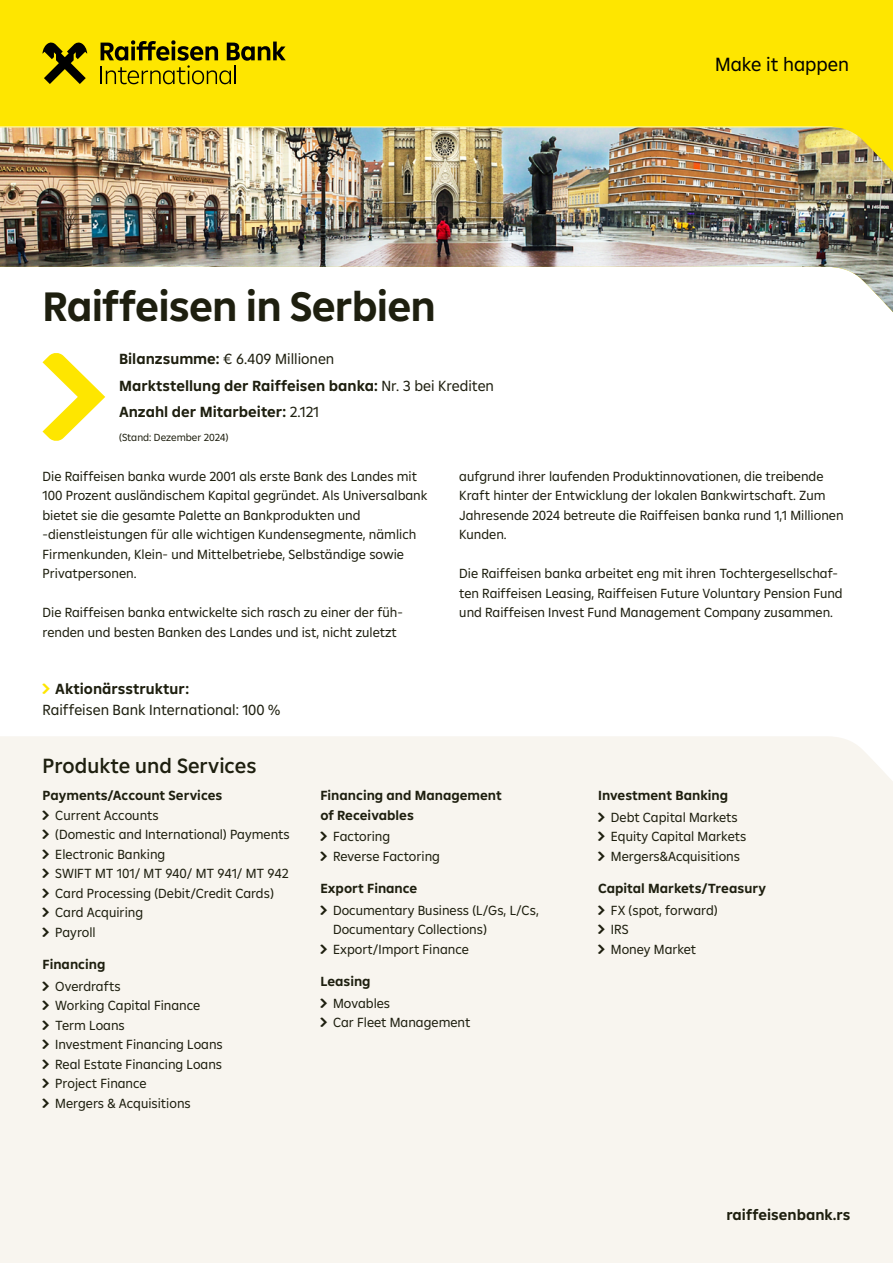
<style>
.page{position:relative;width:893px;height:1263px;background:#fff}
.page>*{position:absolute;margin:0;border:0;box-sizing:border-box;transform-origin:0 0}
.t1{font:700 42px "Amalia";letter-spacing:-.02em;color:#1e1f0f}
.t2{font:500 21px "Amalia";color:#1e1f0f}
.t3{font:19.5px "Amalia";color:#000}
.t4{font:700 15px/26.5px "Amalia";color:#1e1f0f}
.t5{font:15px/21px "Amalia";color:#1e1f0f}
.t6{font:13.5px/19.5px "Amalia";color:#1e1f0f}
.t7{font:700 13.5px/19.5px "Amalia";color:#1e1f0f}
.t8{font:10.5px "Amalia";color:#1e1f0f}
.s1{font-weight:400}
.s2{font-family:"RBI Device Arrow";color:#fee600}
.s3{font-weight:700}
.s4{font-family:"RBI Device Arrow"}
.s5{font-family:"RBI Device Arrow";font-weight:400}
</style>
<div class="page">
<div style="left:0;top:736px;width:893px;height:527px;background:#f8f5ef"></div>
<img style="left:0;top:186px;width:893px;height:126px">
<svg style="left:43px;top:353px;width:62px;height:88px"></svg>
<img style="left:0;top:0;width:893px;height:186px">
<svg style="left:43px;top:41px;width:44px;height:43px;background:#867900"></svg>
<svg style="left:101px;top:40px;width:185px;height:44px;background:#baa800"></svg>
<h1 class="t1" style="left:43px;top:279px;width:395px">Raiffeisen in Serbien</h1>
<p class="t4" style="left:119px;top:345px;width:376px">Bilanzsumme: <span class="s1">€ 6.409 Millionen<br></span>Marktstellung der Raiffeisen banka: <span class="s1">Nr. 3 bei Krediten<br></span>Anzahl der Mitarbeiter: <span class="s1">2.121</span></p>
<p class="t8" style="left:119px;top:430px;width:111px">(Stand: Dezember 2024)</p>
<h3 class="t3" style="left:715px;top:52px;width:135px">Make it happen</h3>
<p class="t6" style="left:43px;top:466px;width:386px">Die Raiffeisen banka wurde 2001 als erste Bank des Landes mit 100 Prozent ausländischem Kapital gegründet. Als Universalbank bietet sie die gesamte Palette an Bankprodukten und -dienstleistungen für alle wichtigen Kundensegmente, nämlich Firmenkunden, Klein- und Mittelbetriebe, Selbständige sowie Privatpersonen.</p>
<p class="t6" style="left:43px;top:602px;width:362px">Die Raiffeisen banka entwickelte sich rasch zu einer der füh&shy;renden und besten Banken des Landes und ist, nicht zuletzt</p>
<p class="t5" style="left:43px;top:678px;width:239px"><span class="s2">·</span> <span class="s3">Aktionärsstruktur:<br></span>Raiffeisen Bank International: 100 %</p>
<h2 class="t2" style="left:43px;top:752px;width:216px">Produkte und Services</h2>
<p class="t6" style="left:459px;top:466px;width:386px">aufgrund ihrer laufenden Produktinnovationen, die treibende Kraft hinter der Entwicklung der lokalen Bankwirtschaft. Zum Jahresende 2024 betreute die Raiffeisen banka rund 1,1 Millionen Kunden.</p>
<p class="t6" style="left:459px;top:563px;width:385px">Die Raiffeisen banka arbeitet eng mit ihren Tochtergesellschaf&shy;ten Raiffeisen Leasing, Raiffeisen Future Voluntary Pension Fund und Raiffeisen Invest Fund Management Company zusammen.</p>
<p class="t6" style="left:43px;top:785px;width:249px"><span class="s3">Payments/Account Services<br></span><span class="s4">·</span> Current Accounts<br><span class="s4">·</span> (Domestic and International) Payments <span class="s4">·</span> Electronic Banking<br><span class="s4">·</span> SWIFT MT 101/ MT 940/ MT 941/ MT 942 <span class="s4">·</span> Card Processing (Debit/Credit Cards)<br><span class="s4">·</span> Card Acquiring<br><span class="s4">·</span> Payroll</p>
<p class="t6" style="left:43px;top:953px;width:80px;line-height:21.6px"><span class="s3">Financing<br></span><span class="s4">·</span> Overdrafts</p>
<p class="t6" style="left:43px;top:995px;width:182px"><span class="s4">·</span> Working Capital Finance<br><span class="s4">·</span> Term Loans<br><span class="s4">·</span> Investment Financing Loans <span class="s4">·</span> Real Estate Financing Loans <span class="s4">·</span> Project Finance<br><span class="s4">·</span> Mergers &amp; Acquisitions</p>
<p class="t7" style="left:320px;top:785px;width:183px">Financing and Management of Receivables</p>
<p class="t6" style="left:320px;top:826px;width:121px"><span class="s4">·</span> Factoring<br><span class="s4">·</span> Reverse Factoring</p>
<p class="t6" style="left:320px;top:877px;width:220px;line-height:21.6px"><span class="s3">Export Finance<br></span><span class="s4">·</span> Documentary Business (L/Gs, L/Cs,</p>
<p class="t6" style="left:320px;top:919px;width:168px;text-indent:13px">Documentary Collections) <span class="s4">·</span> Export/Import Finance</p>
<p class="t6" style="left:320px;top:970px;width:71px;line-height:21.6px"><span class="s3">Leasing<br></span><span class="s4">·</span> Movables</p>
<p class="t6" style="left:320px;top:1012px;width:152px"><span class="s4">·</span> Car Fleet Management</p>
<p class="t6" style="left:598px;top:784px;width:141px;line-height:21.6px"><span class="s3">Investment Banking<br></span><span class="s4">·</span> Debt Capital Markets</p>
<p class="t6" style="left:598px;top:826px;width:150px"><span class="s4">·</span> Equity Capital Markets <span class="s4">·</span> Mergers&amp;Acquisitions</p>
<p class="t7" style="left:598px;top:877px;width:169px;line-height:21.6px">Capital Markets/Treasury <span class="s5">·</span> <span class="s1">FX (spot, forward)</span></p>
<p class="t6" style="left:598px;top:919px;width:100px"><span class="s4">·</span> IRS<br><span class="s4">·</span> Money Market</p>
<p class="t4" style="left:726px;top:1201px;width:126px">raiffeisenbank.rs</p>
</div>
